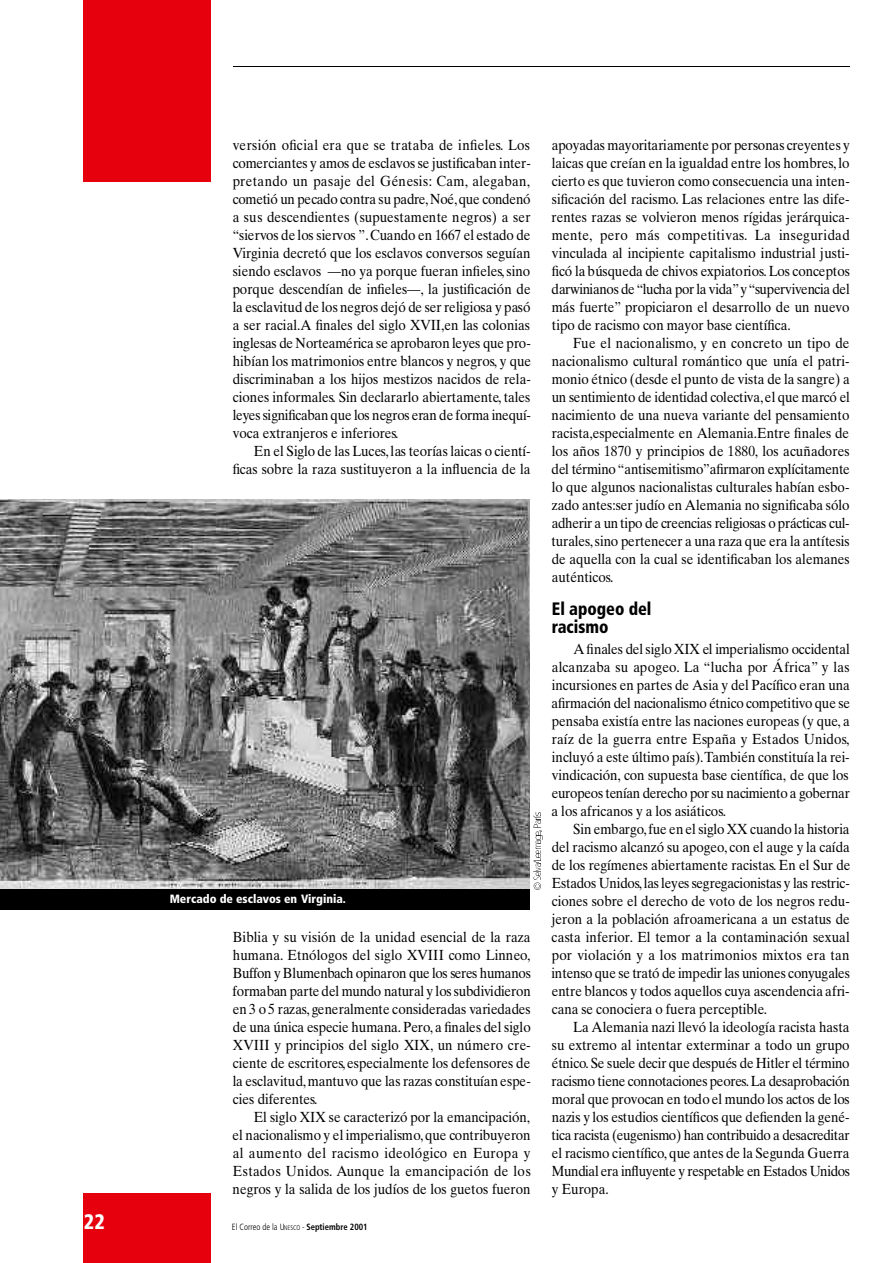
<style>
.page{position:relative;width:893px;height:1263px;background:#fff}
.page>*{position:absolute;margin:0;border:0;box-sizing:border-box;transform-origin:0 0}
.t1{font:900 condensed 21px "Frutiger";color:#fff;scale:.95 1}
.t2{font:900 condensed 18px/18px "Frutiger";color:#000;scale:.91 1}
.t3{font:14.7px/18px "Times Ten";color:#000;text-align:justify;scale:.91 1}
.t4{font:900 condensed 12px "Frutiger";color:#fff}
.t5{font:300 condensed 9px "Frutiger";color:#000;scale:.95 1}
.s1{font-size:6.75px}
.s2{font-weight:700}
</style>
<div class="page">
<img style="left:0;top:499px;width:530px;height:391px">
<div style="left:0;top:890px;width:530px;height:20px;background:#000"></div>
<div style="left:84px;top:1194px;width:127px;height:69px;background:#e6000e"></div>
<div style="left:84px;top:0;width:127px;height:182px;background:#e6000e"></div>
<hr style="left:232px;top:66px;width:617px;height:1px;background:#000">
<svg style="left:533px;top:813px;width:9px;height:77px"></svg>
<p class="t3" style="left:233px;top:137px;width:329px">versión oficial era que se trataba de infie l e s. L o s comerciantes y amos de esclavos se justificaban inter&shy;pretando un pasaje del Génesis: C a m , a l e g a b a n , cometió un pecado contra su padre,N o é ,que condenó a sus descendientes (supuestamente negros) a ser “siervos de los siervos ”.Cuando en 1667 el estado de Virginia decretó que los esclavos conversos seguían siendo esclavos —no ya porque fueran infieles, sino porque descendían de infie l e s — , la justificación de la esclavitud de los negros dejó de ser religiosa y pasó a ser racial.A finales del siglo XVII,en las colonias inglesas de Norteamérica se aprobaron leyes que pro&shy;hibían los matrimonios entre blancos y negros, y que discriminaban a los hijos mestizos nacidos de rela&shy;ciones informales. Sin declararlo abiertamente, tales leyes significaban que los negros eran de forma inequí&shy;voca extranjeros e inferiores.</p>
<p class="t3" style="left:233px;top:443px;width:329px;text-align:right">En el Siglo de las Luces, las teorías laicas o cientí&shy;ficas sobre la raza sustituyeron a la influencia de la</p>
<p class="t4" style="left:170px;top:894px;width:178px">Mercado de esclavos en Virginia.</p>
<p class="t3" style="left:233px;top:929px;width:329px">Biblia y su visión de la unidad esencial de la raza h u m a n a . Etnólogos del siglo XVIII como Linneo, Buffon y Blumenbach opinaron que los seres humanos formaban parte del mundo natural y los subdividieron en 3 o 5 razas, generalmente consideradas variedades de una única especie humana. P e r o, a finales del siglo XVIII y principios del siglo XIX, un número cre&shy;ciente de escritores, especialmente los defensores de la esclavitud, mantuvo que las razas constituían espe&shy;cies diferentes.</p>
<p class="t3" style="left:233px;top:1109px;width:329px;text-indent:21px">El siglo XIX se caracterizó por la emancipación, el nacionalismo y el imperialismo, que contribuyeron al aumento del racismo ideológico en Europa y Estados Unidos. Aunque la emancipación de los negros y la salida de los judíos de los guetos fueron</p>
<h1 class="t1" style="left:84px;top:1214px;width:23px">22</h1>
<p class="t5" style="left:232px;top:1223px;width:144px">El Correo de la U<span class="s1">NESCO</span> - <span class="s2">Septiembre 2001</span></p>
<p class="t3" style="left:551px;top:137px;width:329px">apoyadas mayoritariamente por personas creyentes y laicas que creían en la igualdad entre los hombres,lo cierto es que tuvieron como consecuencia una inten&shy;sificación del racismo. Las relaciones entre las dife&shy;rentes razas se volvieron menos rígidas jerárquica&shy;m e n t e, pero más competitivas. La inseguridad vinculada al incipiente capitalismo industrial justi&shy;ficó la búsqueda de chivos expiatorios. Los conceptos darwinianos de “lucha por la vida”y “supervivencia del más fuerte” propiciaron el desarrollo de un nuevo tipo de racismo con mayor base científica.</p>
<p class="t3" style="left:551px;top:335px;width:329px;text-indent:22px">Fue el nacionalismo, y en concreto un tipo de nacionalismo cultural romántico que unía el patri&shy;monio étnico (desde el punto de vista de la sangre) a un sentimiento de identidad colectiva,el que marcó el nacimiento de una nueva variante del pensamiento racista,especialmente en Alemania.Entre finales de los años 1870 y principios de 1880, los acuñadores del término “ a n t i s e m i t i s m o ”a firmaron explícitamente lo que algunos nacionalistas culturales habían esbo&shy;zado antes:ser judío en Alemania no significaba sólo adherir a un tipo de creencias religiosas o prácticas cul&shy;t u r a l e s, sino pertenecer a una raza que era la antítesis de aquella con la cual se identificaban los alemanes auténticos.</p>
<p class="t2" style="left:552px;top:601px;width:111px">El apogeo del racismo</p>
<p class="t3" style="left:551px;top:641px;width:329px;text-indent:22px">A finales del siglo XIX el imperialismo occidental alcanzaba su apogeo. La “lucha por África” y las incursiones en partes de Asia y del Pacífico eran una a firmación del nacionalismo étnico competitivo que se pensaba existía entre las naciones europeas (y que, a raíz de la guerra entre España y Estados Unidos, incluyó a este último país).También constituía la rei&shy;vindicación, con supuesta base científica, de que los europeos tenían derecho por su nacimiento a gobernar a los africanos y a los asiáticos.</p>
<p class="t3" style="left:551px;top:821px;width:330px;text-indent:21px">Sin embargo, fue en el siglo XX cuando la historia del racismo alcanzó su apogeo, con el auge y la caída de los regímenes abiertamente racistas. En el Sur de Estados Unidos, las leyes segregacionistas y las restric&shy;ciones sobre el derecho de voto de los negros redu&shy;jeron a la población afroamericana a un estatus de casta inferior. El temor a la contaminación sexual por violación y a los matrimonios mixtos era tan intenso que se trató de impedir las uniones conyugales entre blancos y todos aquellos cuya ascendencia afri&shy;cana se conociera o fuera perceptible.</p>
<p class="t3" style="left:551px;top:1019px;width:329px;text-indent:22px">La Alemania nazi llevó la ideología racista hasta su extremo al intentar exterminar a todo un grupo é t n i c o. Se suele decir que después de Hitler el término racismo tiene connotaciones peores. La desaprobación moral que provocan en todo el mundo los actos de los nazis y los estudios científicos que defienden la gené&shy;tica racista (eugenismo) han contribuido a desacreditar el racismo científic o, que antes de la Segunda Guerra Mundial era influyente y respetable en Estados Unidos y Europa.</p>
</div>
